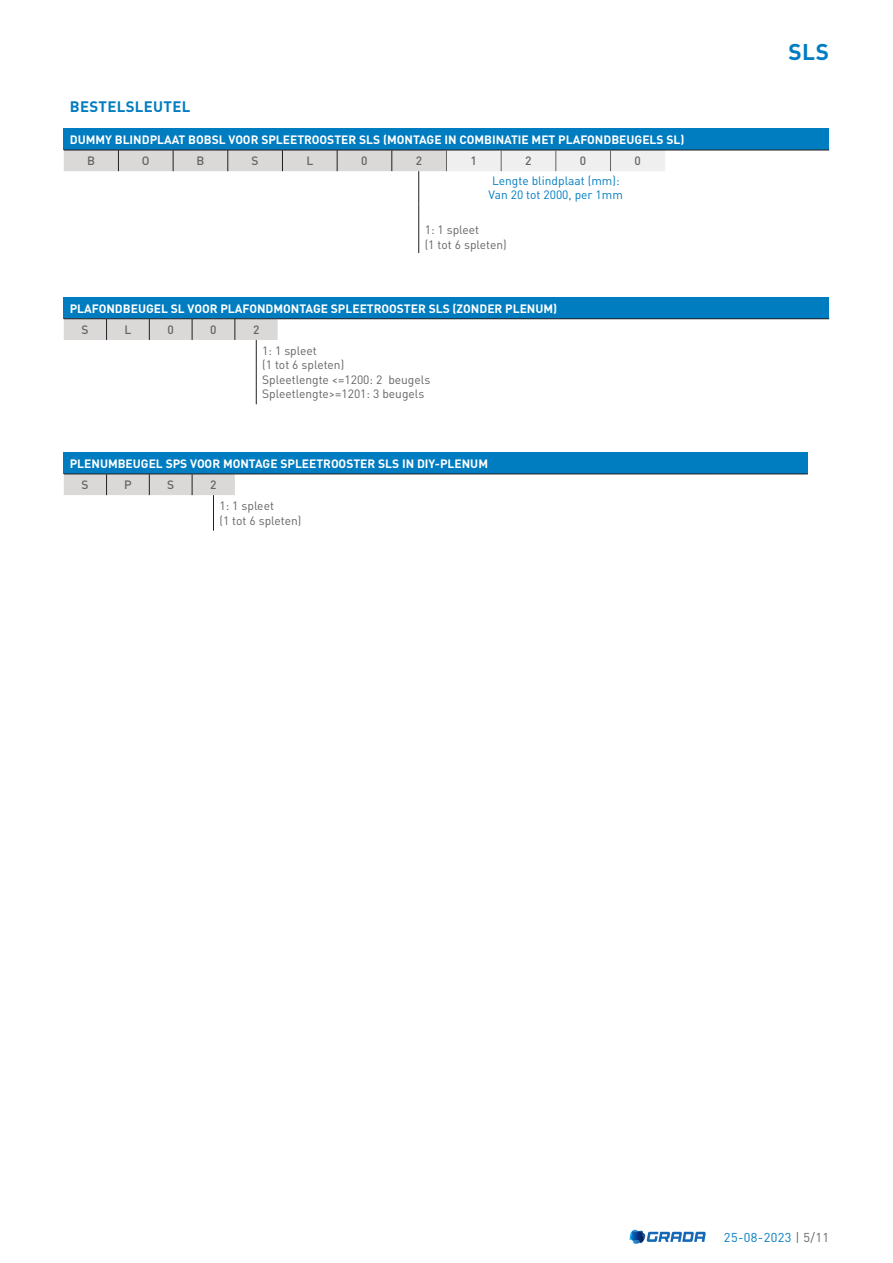
<style>
.page{position:relative;width:893px;height:1263px;background:#fff}
.page>*{position:absolute;margin:0;border:0;box-sizing:border-box;transform-origin:0 0}
.t1{font:700 22.5px "DIN Pro";color:#007cc0}
.t2{font:700 15px "DIN Pro";letter-spacing:.02em;color:#007cc0}
.t3{font:12.75px "DIN Pro";letter-spacing:.03em;color:#007cc0}
.t4{font:700 12px "DIN Pro";color:#fff}
.t5{font:12px/14.4px "DIN Pro";color:#646463}
.t6{font:12px/14.4px "DIN Pro";color:#007cc0}
.t7{font:500 12px "DIN Pro";color:#646463}
.s1{color:#646463}
</style>
<div class="page">
<svg style="left:629px;top:1230px;width:77px;height:14px"></svg>
<div style="left:64px;top:298px;width:765px;height:21px;background:#007cc0"></div>
<hr style="left:256px;top:340px;width:1px;height:64px;background:#231f20">
<svg style="left:64px;top:318px;width:214px;height:22px;background:#cdcccc"></svg>
<hr style="left:278px;top:318px;width:458px;height:1px;background:#231f20">
<hr style="left:736px;top:318px;width:93px;height:1px;background:#231f20">
<div style="left:64px;top:453px;width:744px;height:21px;background:#007cc0"></div>
<hr style="left:213px;top:495px;width:1px;height:36px;background:#231f20">
<svg style="left:64px;top:474px;width:192px;height:21px;background:#d8d6d5"></svg>
<hr style="left:256px;top:474px;width:459px;height:1px;background:#231f20">
<hr style="left:715px;top:474px;width:93px;height:1px;background:#231f20">
<div style="left:64px;top:129px;width:765px;height:21px;background:#007cc0"></div>
<hr style="left:665px;top:150px;width:164px;height:1px;background:#231f20">
<hr style="left:418px;top:171px;width:1px;height:32px;background:#231f20">
<svg style="left:418px;top:203px;width:1px;height:18px"></svg>
<hr style="left:418px;top:221px;width:1px;height:32px;background:#231f20">
<svg style="left:64px;top:150px;width:601px;height:21px;background:#dad9d8"></svg>
<p class="t2" style="left:70px;top:94px;width:122px">BESTELSLEUTEL</p>
<p class="t4" style="left:70px;top:130px;width:616px">DUMMY BLINDPLAAT BOBSL VOOR SPLEETROOSTER SLS (MONTAGE IN COMBINATIE MET PLAFONDBEUGELS SL)</p>
<p class="t7" style="left:87px;top:151px;width:9px">B</p>
<p class="t7" style="left:142px;top:151px;width:9px">O</p>
<p class="t7" style="left:196px;top:151px;width:9px">B</p>
<p class="t7" style="left:252px;top:151px;width:9px">S</p>
<p class="t7" style="left:306px;top:151px;width:8px">L</p>
<p class="t7" style="left:361px;top:151px;width:8px">0</p>
<p class="t7" style="left:416px;top:151px;width:8px">2</p>
<p class="t7" style="left:471px;top:151px;width:8px">1</p>
<p class="t7" style="left:525px;top:151px;width:8px">2</p>
<p class="t7" style="left:580px;top:151px;width:8px">0</p>
<p class="t7" style="left:635px;top:151px;width:8px">0</p>
<p class="t6" style="left:489px;top:173px;width:136px">Lengte blindplaat (mm):<br>Van 20 tot 2000, per 1mm</p>
<p class="t5" style="left:425px;top:222px;width:83px">1: 1 spleet<br>(1 tot 6 spleten)</p>
<p class="t4" style="left:70px;top:298px;width:489px">PLAFONDBEUGEL SL VOOR PLAFONDMONTAGE SPLEETROOSTER SLS (ZONDER PLENUM)</p>
<p class="t7" style="left:82px;top:320px;width:9px">S</p>
<p class="t7" style="left:124px;top:320px;width:8px">L</p>
<p class="t7" style="left:168px;top:320px;width:8px">0</p>
<p class="t7" style="left:210px;top:320px;width:8px">0</p>
<p class="t7" style="left:253px;top:320px;width:8px">2</p>
<p class="t5" style="left:262px;top:343px;width:170px">1: 1 spleet<br>(1 tot 6 spleten)<br>Spleetlengte &lt;=1200: 2 beugels<br>Spleetlengte&gt;=1201: 3 beugels</p>
<p class="t4" style="left:70px;top:454px;width:420px">PLENUMBEUGEL SPS VOOR MONTAGE SPLEETROOSTER SLS IN DIY-PLENUM</p>
<p class="t7" style="left:82px;top:475px;width:9px">S</p>
<p class="t7" style="left:124px;top:475px;width:9px">P</p>
<p class="t7" style="left:167px;top:475px;width:9px">S</p>
<p class="t7" style="left:210px;top:475px;width:8px">2</p>
<p class="t5" style="left:219px;top:498px;width:83px">1: 1 spleet<br>(1 tot 6 spleten)</p>
<h1 class="t1" style="left:788px;top:33px;width:42px">SLS</h1>
<p class="t3" style="left:724px;top:1228px;width:107px">25-08-2023 <span class="s1">| 5/11</span></p>
</div>
